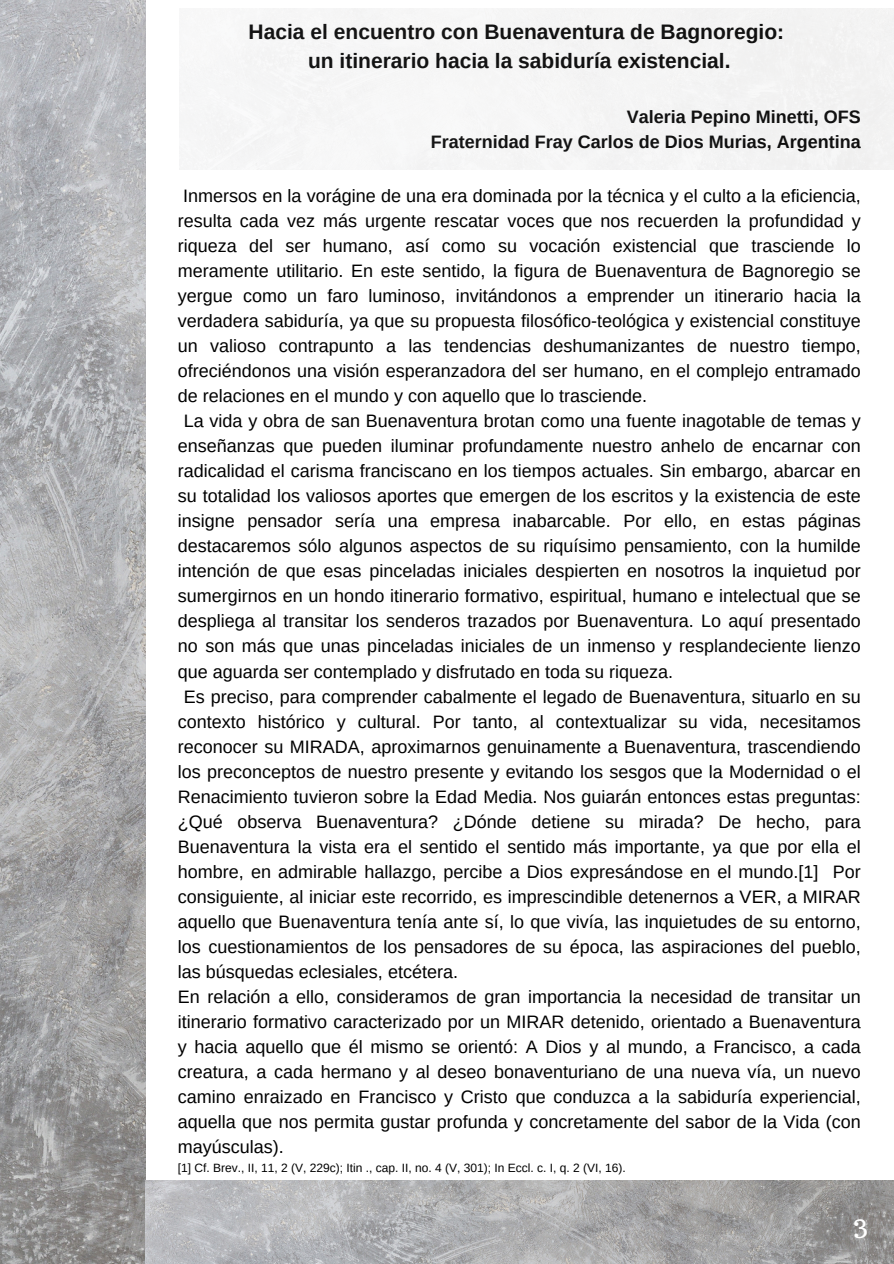
<style>
.page{position:relative;width:894px;height:1264px;background:#fff}
.page>*{position:absolute;margin:0;border:0;box-sizing:border-box;transform-origin:0 0}
.t1{font:27px "Trocchi";color:#fff}
.t2{font:700 21px/29px "Arimo";color:#000;text-align:center}
.t3{font:18px/25px "Arimo";color:#000;text-align:justify}
.t4{font:700 18px "Arimo";color:#000}
.t5{font:12px "Arimo";color:#000}
</style>
<div class="page">
<img style="left:0;top:0;width:145px;height:1263px">
<img style="left:145px;top:1180px;width:748px;height:83px">
<h1 class="t2" style="left:248px;top:17px;width:537px">Hacia el encuentro con Buenaventura de Bagnoregio: un itinerario hacia la sabiduría existencial.</h1>
<h2 class="t4" style="left:626px;top:107px;width:235px">Valeria Pepino Minetti, OFS</h2>
<p class="t4" style="left:430px;top:132px;width:431px">Fraternidad Fray Carlos de Dios Murias, Argentina</p>
<p class="t3" style="left:178px;top:183px;width:684px">Inmersos en la vorágine de una era dominada por la técnica y el culto a la eficiencia, resulta cada vez más urgente rescatar voces que nos recuerden la profundidad y riqueza del ser humano, así como su vocación existencial que trasciende lo meramente utilitario. En este sentido, la figura de Buenaventura de Bagnoregio se yergue como un faro luminoso, invitándonos a emprender un itinerario hacia la verdadera sabiduría, ya que su propuesta filosófico-teológica y existencial constituye un valioso contrapunto a las tendencias deshumanizantes de nuestro tiempo, ofreciéndonos una visión esperanzadora del ser humano, en el complejo entramado de relaciones en el mundo y con aquello que lo trasciende.</p>
<p class="t3" style="left:178px;top:408px;width:684px;text-indent:6px">La vida y obra de san Buenaventura brotan como una fuente inagotable de temas y enseñanzas que pueden iluminar profundamente nuestro anhelo de encarnar con radicalidad el carisma franciscano en los tiempos actuales. Sin embargo, abarcar en su totalidad los valiosos aportes que emergen de los escritos y la existencia de este insigne pensador sería una empresa inabarcable. Por ello, en estas páginas destacaremos sólo algunos aspectos de su riquísimo pensamiento, con la humilde intención de que esas pinceladas iniciales despierten en nosotros la inquietud por sumergirnos en un hondo itinerario formativo, espiritual, humano e intelectual que se despliega al transitar los senderos trazados por Buenaventura. Lo aquí presentado no son más que unas pinceladas iniciales de un inmenso y resplandeciente lienzo que aguarda ser contemplado y disfrutado en toda su riqueza.</p>
<p class="t3" style="left:178px;top:683px;width:684px;text-indent:6px">Es preciso, para comprender cabalmente el legado de Buenaventura, situarlo en su contexto histórico y cultural. Por tanto, al contextualizar su vida, necesitamos reconocer su MIRADA, aproximarnos genuinamente a Buenaventura, trascendiendo los preconceptos de nuestro presente y evitando los sesgos que la Modernidad o el Renacimiento tuvieron sobre la Edad Media. Nos guiarán entonces estas preguntas: ¿Qué observa Buenaventura? ¿Dónde detiene su mirada? De hecho, para Buenaventura la vista era el sentido el sentido más importante, ya que por ella el hombre, en admirable hallazgo, percibe a Dios expresándose en el mundo.[1] Por consiguiente, al iniciar este recorrido, es imprescindible detenernos a VER, a MIRAR aquello que Buenaventura tenía ante sí, lo que vivía, las inquietudes de su entorno, los cuestionamientos de los pensadores de su época, las aspiraciones del pueblo, las búsquedas eclesiales, etcétera.</p>
<p class="t3" style="left:178px;top:983px;width:684px">En relación a ello, consideramos de gran importancia la necesidad de transitar un itinerario formativo caracterizado por un MIRAR detenido, orientado a Buenaventura y hacia aquello que él mismo se orientó: A Dios y al mundo, a Francisco, a cada creatura, a cada hermano y al deseo bonaventuriano de una nueva vía, un nuevo camino enraizado en Francisco y Cristo que conduzca a la sabiduría experiencial, aquella que nos permita gustar profunda y concretamente del sabor de la Vida (con mayúsculas).</p>
<p class="t5" style="left:178px;top:1160px;width:449px">[1] Cf. Brev., II, 11, 2 (V, 229c); Itin ., cap. II, no. 4 (V, 301); In Eccl. c. I, q. 2 (VI, 16).</p>
<p class="t1" style="left:853px;top:1206px;width:16px">3</p>
</div>
